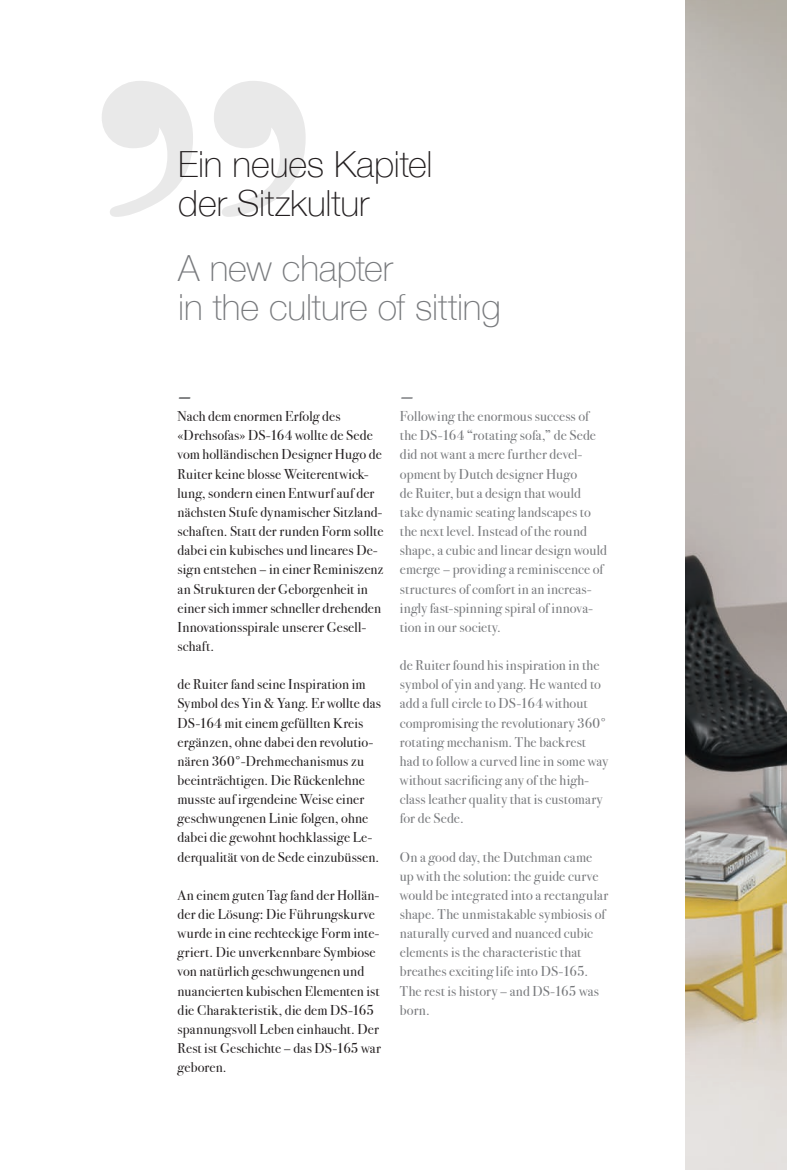
<style>
.page{position:relative;width:787px;height:1170px;background:#fff}
.page>*{position:absolute;margin:0;border:0;box-sizing:border-box;transform-origin:0 0}
.t1{font:612.15px "Bodoni Svty Two ITCTT";color:#231f20}
.Quote1{font:100 36px/39px "Helvetica Neue";letter-spacing:-.005em;color:#787a7d}
.Quote1-2{font:100 36px/39px "Helvetica Neue";letter-spacing:-.005em;color:#231f20}
.copy_8_5pt{font:italic 500 15px "Helvetica Neue";color:#57585a}
.copy_8_5pt-2{font:italic 500 15px "Helvetica Neue";color:#787a7d}
.copy-story{font:14.25px/19.2px "Bodoni Svty Two ITCTT";letter-spacing:.01em;color:#231f20}
.copy-story-2{font:14.25px/19.2px "Bodoni Svty Two ITCTT";letter-spacing:.01em;color:#787a7d}
</style>
<div class="page">
<img style="left:685px;top:0;width:102px;height:1169px">
<h1 class="t1" style="left:68px;top:-567px;width:275px">„</h1>
<p class="Quote1-2" style="left:178px;top:143px;width:256px">Ein neues Kapitel der Sitzkultur</p>
<p class="Quote1" style="left:178px;top:247px;width:324px">A new chapter<br>in the culture of sitting</p>
<p class="copy_8_5pt" style="left:178px;top:384px;width:16px">—</p>
<p class="copy-story" style="left:178px;top:405px;width:207px">Nach dem enormen Erfolg des «Drehsofas» DS-164 wollte de Sede vom holländischen Designer Hugo de Ruiter keine blosse Weiterentwick&shy;lung, sondern einen Entwurf auf der nächsten Stufe dynamischer Sitzland&shy;schaften. Statt der runden Form sollte dabei ein kubisches und lineares De&shy;sign entstehen – in einer Reminiszenz an Strukturen der Geborgenheit in einer sich immer schneller drehenden Innovationsspirale unserer Gesell&shy;schaft.</p>
<p class="copy-story" style="left:178px;top:673px;width:205px">de Ruiter fand seine Inspiration im Symbol des Yin &amp; Yang. Er wollte das DS-164 mit einem gefüllten Kreis ergänzen, ohne dabei den revolutio&shy;nären 360°-Drehmechanismus zu beeinträchtigen. Die Rückenlehne musste auf irgendeine Weise einer geschwungenen Linie folgen, ohne dabei die gewohnt hochklassige Le&shy;derqualität von de Sede einzubüssen.</p>
<p class="copy-story" style="left:178px;top:883px;width:205px">An einem guten Tag fand der Hollän&shy;der die Lösung: Die Führungskurve wurde in eine rechteckige Form inte&shy;griert. Die unverkennbare Symbiose von natürlich geschwungenen und nuancierten kubischen Elementen ist die Charakteristik, die dem DS-165 spannungsvoll Leben einhaucht. Der<br>Rest ist Geschichte – das DS-165 war geboren.</p>
<p class="copy_8_5pt-2" style="left:400px;top:384px;width:16px">—</p>
<p class="copy-story-2" style="left:400px;top:405px;width:209px">Following the enormous success of the DS-164 “rotating sofa,” de Sede did not want a mere further devel&shy;opment by Dutch designer Hugo<br>de Ruiter, but a design that would take dynamic seating landscapes to the next level. Instead of the round shape, a cubic and linear design would emerge – providing a reminiscence of structures of comfort in an increas&shy;ingly fast-spinning spiral of innova&shy;tion in our society.</p>
<p class="copy-story-2" style="left:400px;top:654px;width:210px">de Ruiter found his inspiration in the symbol of yin and yang. He wanted to add a full circle to DS-164 without compromising the revolutionary 360° rotating mechanism. The backrest had to follow a curved line in some way without sacrificing any of the high&shy;class leather quality that is customary for de Sede.</p>
<p class="copy-story-2" style="left:400px;top:845px;width:210px">On a good day, the Dutchman came up with the solution: the guide curve would be integrated into a rectangular shape. The unmistakable symbiosis of naturally curved and nuanced cubic elements is the characteristic that breathes exciting life into DS-165.<br>The rest is history – and DS-165 was born.</p>
</div>
